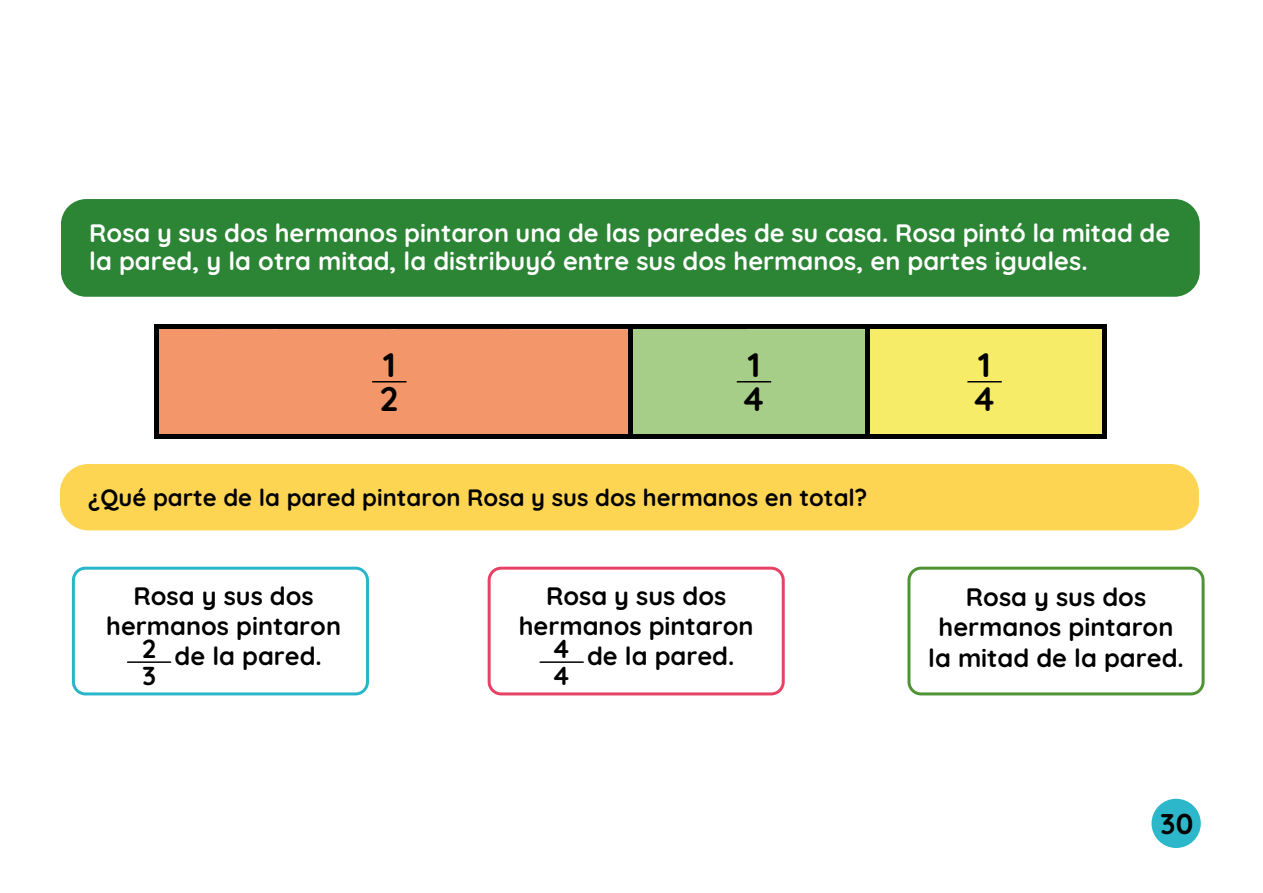
<style>
.page{position:relative;width:1263px;height:893px;background:#fff}
.page>*{position:absolute;margin:0;border:0;box-sizing:border-box;transform-origin:0 0}
.t1{font:700 34.05px/34px "Quicksand";color:#010101}
.t2{font:700 28.65px "Quicksand";color:#010101}
.t3{font:700 26.1px/26.1px "Quicksand";color:#010101}
.t4{font:700 25.2px/28.3px "Quicksand";color:#fff}
.t5{font:700 25.2px/30.3px "Quicksand";color:#010101;text-align:center}
.t6{font:700 23.7px "Quicksand";color:#010101}
.s1{font-style:inherit}
.s2{color:#fff}
</style>
<div class="page">
<div style="left:1151px;top:799px;width:50px;height:49px;background:#2cb8ca;border-radius:50%"></div>
<div style="left:488px;top:567px;width:297px;height:128px;border:3px solid #e74266;border-radius:12px"></div>
<div style="left:72px;top:567px;width:297px;height:128px;border:3px solid #2ab6ca;border-radius:12px"></div>
<div style="left:907px;top:567px;width:297px;height:128px;border:3px solid #4f9434;border-radius:12px"></div>
<div style="left:61px;top:199px;width:1139px;height:98px;background:#2c8435;border-radius:25px"></div>
<hr style="left:540px;top:661px;width:43px;height:2px;background:#010101">
<hr style="left:128px;top:661px;width:43px;height:2px;background:#010101">
<div style="left:158px;top:329px;width:114px;height:105px;background:#f3976a"></div>
<div style="left:633px;top:329px;width:113px;height:105px;background:#a7ce88"></div>
<div style="left:989px;top:329px;width:113px;height:105px;background:#f7ec67"></div>
<svg style="left:154px;top:324px;width:4px;height:5px"></svg>
<div style="left:158px;top:324px;width:115px;height:5px;background:#010101"></div>
<div style="left:633px;top:324px;width:114px;height:5px;background:#010101"></div>
<div style="left:989px;top:324px;width:114px;height:5px;background:#010101"></div>
<hr style="left:989px;top:329px;width:114px;height:1px;background:#f7ec67">
<svg style="left:1103px;top:324px;width:4px;height:5px"></svg>
<hr style="left:154px;top:329px;width:4px;height:105px;background:#010101">
<svg style="left:154px;top:434px;width:4px;height:5px"></svg>
<div style="left:158px;top:434px;width:115px;height:5px;background:#010101"></div>
<svg style="left:219px;top:324px;width:414px;height:115px;background:#db885f"></svg>
<div style="left:633px;top:434px;width:114px;height:5px;background:#010101"></div>
<svg style="left:736px;top:324px;width:266px;height:115px;background:#b8c46a"></svg>
<div style="left:989px;top:434px;width:114px;height:5px;background:#010101"></div>
<hr style="left:1103px;top:329px;width:4px;height:105px;background:#010101">
<svg style="left:1103px;top:434px;width:4px;height:5px"></svg>
<hr style="left:372px;top:381px;width:34px;height:1px;background:#010101">
<hr style="left:737px;top:381px;width:34px;height:1px;background:#010101">
<hr style="left:967px;top:381px;width:35px;height:1px;background:#010101">
<div style="left:60px;top:464px;width:1139px;height:66px;background:#fdd552;border-radius:29px"></div>
<p class="t4" style="left:89px;top:216px;width:1083px">Rosa y sus dos hermanos pintaron una de las paredes de su casa. Rosa pintó la mitad de la pared, y la otra mitad, la distribuyó entre sus dos hermanos, en partes iguales.</p>
<h1 class="t1" style="left:380px;top:345px;width:21px">1<br>2</h1>
<h1 class="t1" style="left:744px;top:345px;width:22px">1<br>4</h1>
<h1 class="t1" style="left:974px;top:345px;width:22px">1<br>4</h1>
<p class="t6" style="left:88px;top:479px;width:781px">¿Qué parte de la pared pinta<span class="s1">ron</span> Rosa y sus dos hermanos <span class="s1">en total</span>?</p>
<p class="t5" style="left:133px;top:578px;width:182px">Rosa y sus dos</p>
<p class="t5" style="left:106px;top:608px;width:236px">hermanos pintaron</p>
<p class="t5" style="left:142px;top:639px;width:182px"><sup>2</sup> de la pared.</p>
<p class="t3" style="left:142px;top:660px;width:16px">3</p>
<p class="t5" style="left:519px;top:578px;width:236px">Rosa y sus dos hermanos pintaron<br><span class="s2">8/8</span> de la pared.</p>
<p class="t5" style="left:928px;top:579px;width:257px">Rosa y sus dos hermanos pintaron la mitad de la pared.</p>
<p class="t3" style="left:554px;top:634px;width:17px">4<br>4</p>
<p class="t2" style="left:1160px;top:801px;width:35px">30</p>
</div>
